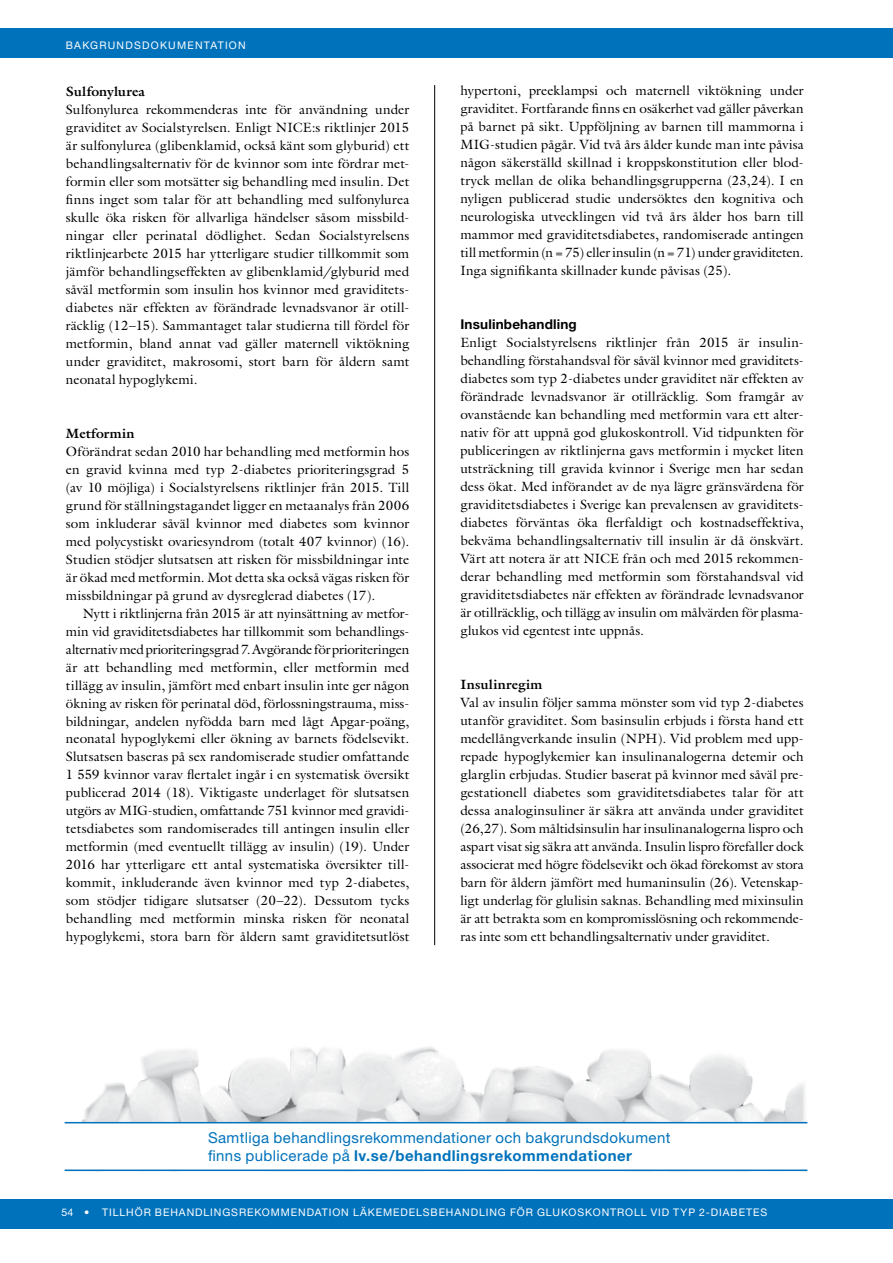
<style>
.page{position:relative;width:893px;height:1263px;background:#fff}
.page>*{position:absolute;margin:0;border:0;box-sizing:border-box;transform-origin:0 0}
.t1{font:15px/18px "Helvetica Neue";letter-spacing:.025em;color:#0072bc}
.t2{font:13.5px/18px "Galliard LT";letter-spacing:.005em;color:#000;text-align:justify}
.t3{font:700 13.5px "Galliard LT";letter-spacing:.02em;color:#000}
.t4{font:700 13.5px "Helvetica Neue";letter-spacing:.015em;color:#000}
.t5{font:700 13.5px "Galliard LT";color:#000}
.t6{font:10.5px "Helvetica Neue";letter-spacing:.09em;color:#fff}
.t7{font:10.5px "Helvetica Neue";letter-spacing:.115em;color:#fff}
.s1{font-weight:700}
</style>
<div class="page">
<div style="left:0;top:28px;width:893px;height:30px;background:#0072bc"></div>
<div style="left:0;top:1199px;width:893px;height:30px;background:#0072bc"></div>
<img style="left:64px;top:1047px;width:744px;height:125px">
<div style="left:64px;top:1122px;width:751px;height:47px;background:#fff"></div>
<hr style="left:65px;top:1169px;width:742px;height:2px;background:#0072bc">
<hr style="left:65px;top:1122px;width:742px;height:1px;background:#0072bc">
<hr style="left:434px;top:85px;width:1px;height:860px;background:#000">
<p class="t7" style="left:66px;top:39px;width:181px">BAKGRUNDSDOKUMENTATION</p>
<p class="t5" style="left:66px;top:82px;width:81px">Sulfonylurea</p>
<p class="t2" style="left:66px;top:100px;width:345px">Sulfonylurea rekommenderas inte för användning under graviditet av Socialstyrelsen. Enligt NICE:s riktlinjer 2015 är sulfonylurea (glibenklamid, också känt som glyburid) ett behandlingsalternativ för de kvinnor som inte fördrar met&shy;formin eller som motsätter sig behandling med insulin. Det finns inget som talar för att behandling med sulfonylurea skulle öka risken för allvarliga händelser såsom missbild&shy;ningar eller perinatal dödlighet. Sedan Socialstyrelsens riktlinjearbete 2015 har ytterligare studier tillkommit som jämför behandlingseffekten av glibenklamid/glyburid med såväl metformin som insulin hos kvinnor med graviditets&shy;diabetes när effekten av förändrade levnadsvanor är otill&shy;räcklig (12–15). Sammantaget talar studierna till fördel för metformin, bland annat vad gäller maternell viktökning under graviditet, makrosomi, stort barn för åldern samt neonatal hypoglykemi.</p>
<p class="t3" style="left:66px;top:424px;width:70px">Metformin</p>
<p class="t2" style="left:66px;top:442px;width:345px">Oförändrat sedan 2010 har behandling med metformin hos en gravid kvinna med typ 2-diabetes prioriteringsgrad 5 (av 10 möjliga) i Socialstyrelsens riktlinjer från 2015. Till grund för ställningstagandet ligger en metaanalys från 2006 som inkluderar såväl kvinnor med diabetes som kvinnor med polycystiskt ovariesyndrom (totalt 407 kvinnor) (16).<br>Studien stödjer slutsatsen att risken för missbildningar inte är ökad med metformin. Mot detta ska också vägas risken för missbildningar på grund av dysreglerad diabetes (17).</p>
<p class="t2" style="left:66px;top:604px;width:345px;text-indent:17px">Nytt i riktlinjerna från 2015 är att nyinsättning av metfor&shy;min vid graviditetsdiabetes har tillkommit som behandlings&shy;alternativ med prioriteringsgrad7. Avgörande för prioriteringen är att behandling med metformin, eller metformin med tillägg av insulin, jämfört med enbart insulin inte ger någon ökning av risken för perinatal död, förlossningstrauma, miss&shy;bildningar, andelen nyfödda barn med lågt Apgar-poäng, neonatal hypoglykemi eller ökning av barnets födelsevikt.<br>Slutsatsen baseras på sex randomiserade studier omfattande 1 559 kvinnor varav flertalet ingår i en systematisk översikt publicerad 2014 (18). Viktigaste underlaget för slutsatsen utgörs av MIG-studien, omfattande 751 kvinnor med gravidi&shy;tetsdiabetes som randomiserades till antingen insulin eller metformin (med eventuellt tillägg av insulin) (19). Under 2016 har ytterligare ett antal systematiska översikter till&shy;kommit, inkluderande även kvinnor med typ 2-diabetes, som stödjer tidigare slutsatser (20–22). Dessutom tycks behandling med metformin minska risken för neonatal hypoglykemi, stora barn för åldern samt graviditetsutlöst</p>
<p class="t2" style="left:460px;top:82px;width:345px">hypertoni, preeklampsi och maternell viktökning under graviditet. Fortfarande finns en osäkerhet vad gäller påverkan på barnet på sikt. Uppföljning av barnen till mammorna i MIG-studien pågår. Vid två års ålder kunde man inte påvisa någon säkerställd skillnad i kroppskonstitution eller blod&shy;tryck mellan de olika behandlingsgrupperna (23,24). I en nyligen publicerad studie undersöktes den kognitiva och neurologiska utvecklingen vid två års ålder hos barn till mammor med graviditetsdiabetes, randomiserade antingen till metformin (n = 75) eller insulin (n = 71) under graviditeten.<br>Inga signifikanta skillnader kunde påvisas (25).</p>
<p class="t4" style="left:460px;top:316px;width:118px">Insulinbehandling</p>
<p class="t2" style="left:460px;top:334px;width:345px">Enligt Socialstyrelsens riktlinjer från 2015 är insulin&shy;behandling förstahandsval för såväl kvinnor med graviditets&shy;diabetes som typ 2-diabetes under graviditet när effekten av förändrade levnadsvanor är otillräcklig. Som framgår av ovanstående kan behandling med metformin vara ett alter&shy;nativ för att uppnå god glukoskontroll. Vid tidpunkten för publiceringen av riktlinjerna gavs metformin i mycket liten utsträckning till gravida kvinnor i Sverige men har sedan dess ökat. Med införandet av de nya lägre gränsvärdena för graviditetsdiabetes i Sverige kan prevalensen av graviditets&shy;diabetes förväntas öka flerfaldigt och kostnadseffektiva, bekväma behandlingsalternativ till insulin är då önskvärt.<br>Värt att notera är att NICE från och med 2015 rekommen&shy;derar behandling med metformin som förstahandsval vid graviditetsdiabetes när effekten av förändrade levnadsvanor är otillräcklig, och tillägg av insulin om målvärden för plasma&shy;glukos vid egentest inte uppnås.</p>
<p class="t3" style="left:460px;top:676px;width:83px">Insulinregim</p>
<p class="t2" style="left:460px;top:694px;width:345px">Val av insulin följer samma mönster som vid typ 2-diabetes utanför graviditet. Som basinsulin erbjuds i första hand ett medellångverkande insulin (NPH). Vid problem med upp&shy;repade hypoglykemier kan insulinanalogerna detemir och glarglin erbjudas. Studier baserat på kvinnor med såväl pre&shy;gestationell diabetes som graviditetsdiabetes talar för att dessa analoginsuliner är säkra att använda under graviditet (26,27). Som måltidsinsulin har insulinanalogerna lispro och aspart visat sig säkra att använda. Insulin lispro förefaller dock associerat med högre födelsevikt och ökad förekomst av stora barn för åldern jämfört med humaninsulin (26). Vetenskap&shy;ligt underlag för glulisin saknas. Behandling med mixinsulin är att betrakta som en kompromisslösning och rekommende&shy;ras inte som ett behandlingsalternativ under graviditet.</p>
<p class="t1" style="left:208px;top:1128px;width:464px">Samtliga behandlingsrekommendationer och bakgrundsdokument finns publicerade på <span class="s1">lv.se/behandlingsrekommendationer</span></p>
<p class="t6" style="left:61px;top:1206px;width:707px">54 • TILLHÖR BEHANDLINGSREKOMMENDATION LÄKEMEDELSBEHANDLING FÖR GLUKOSKONTROLL VID TYP 2-DIABETES</p>
</div>
